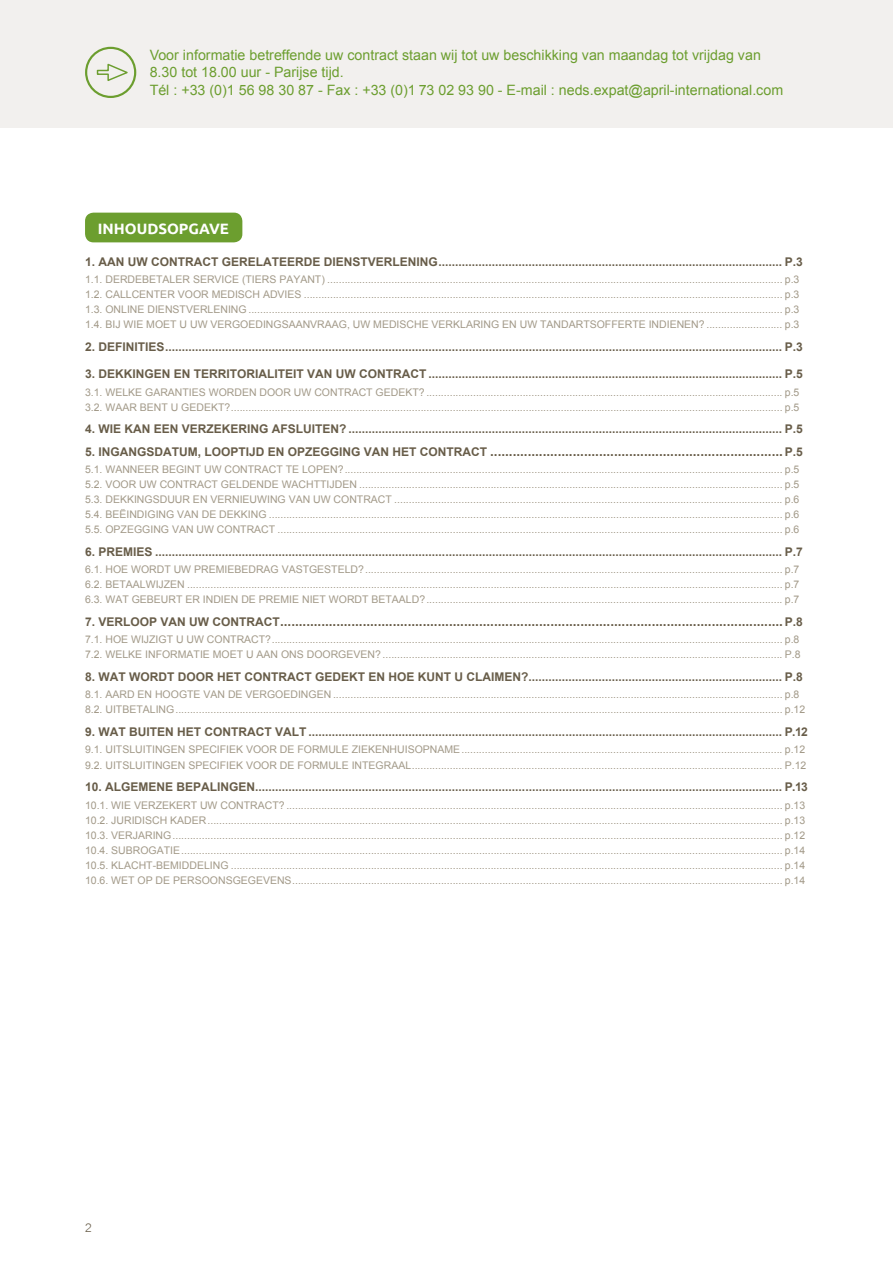
<style>
.page{position:relative;width:893px;height:1263px;background:#fff}
.page>*{position:absolute;margin:0;border:0;box-sizing:border-box;transform-origin:0 0}
.t1{font:700 15px "Ubuntu";color:#fff}
.t2{font:14.25px/17.1px "Arial";color:#6c9e2f}
.t3{font:700 13.5px "Arial";color:#685d49}
.t4{font:700 12px "Arial";color:#685d49}
.t5{font:300 12px "Arial";color:#685d49}
.t6{font:10.5px/15px "Arial";color:#a29988}
.s1{font-size:12px}
</style>
<div class="page">
<div style="left:0;top:0;width:893px;height:128px;background:#f2f0ee"></div>
<svg style="left:96px;top:63px;width:32px;height:18px"></svg>
<div style="left:85px;top:47px;width:51px;height:51px;border:2px solid #6c9e2f;border-radius:50%"></div>
<div style="left:85px;top:213px;width:157px;height:29px;background:#6c9e2f;border-radius:9px"></div>
<h2 class="t2" style="left:150px;top:47px;width:635px">VOOR INFORMATIE BETREFFENDE UW CONTRACT STAAN WIJ TOT UW BESCHIKKING VAN MAANDAG TOT VRIJDAG VAN<br>8.30 TOT 18.00 UUR - PARIJSE TIJD.<br>TÉL : +33 (0)1 56 98 30 87 - FAX : +33 (0)1 73 02 93 90 - E-MAIL : NEDS.EXPAT@APRIL-INTERNATIONAL.COM</h2>
<h1 class="t1" style="left:98px;top:219px;width:133px">INHOUDSOPGAVE</h1>
<p class="t4" style="left:85px;top:254px;width:719px">1. AAN UW CONTRACT GERELATEERDE DIENSTVERLENING....................................................................................................... P.3</p>
<p class="t6" style="left:85px;top:272px;width:716px">1.1. DERDEBETALER SERVICE (TIERS PAYANT) ............................................................................................................................................................ P.3<br>1.2. CALLC</p>
<p class="t6" style="left:85px;top:287px;width:716px;text-indent:54px">ENTER VOOR MEDISCH ADVIES .................................................................................................................................................................... P.3<br>1.3. ONLINE DIENSTVE</p>
<p class="t6" style="left:85px;top:302px;width:716px;text-indent:115px">RLENING ....................................................................................................................................................................................... P.3<br>1.4. BIJ WI E MOET U UW VERGOEDINGSAAN</p>
<p class="t6" style="left:310px;top:317px;width:16px">VRAAG</p>
<p class="t6" style="left:347px;top:317px;width:121px">, UW MEDISCHE VERKLARING</p>
<p class="t6" style="left:502px;top:317px;width:299px">EN UW TANDARTSOFFERTE INDIENEN? .......................... P.3</p>
<p class="t4" style="left:85px;top:339px;width:719px">2. DEFINITIES......................................................................................................................................................................................... P.3</p>
<p class="t4" style="left:85px;top:366px;width:56px">3. DEKKINGEN</p>
<p class="t4" style="left:174px;top:366px;width:631px">EN TERRITORIALITEIT VAN UW CONTRACT .......................................................................................................... P.5</p>
<p class="t6" style="left:85px;top:384px;width:184px">3.1. WELKE GARANTIES WORDEN DOO</p>
<p class="t6" style="left:283px;top:384px;width:109px">R UW CONTRACT GEDEKT</p>
<p class="t6" style="left:419px;top:384px;width:382px">? .......................................................................................................................... P.5</p>
<p class="t6" style="left:85px;top:399px;width:113px">3.2. WAAR BENT U GEDEKT</p>
<p class="t6" style="left:224px;top:399px;width:576px">?............................................................................................................................................................................................. P.5</p>
<p class="t4" style="left:85px;top:421px;width:719px">4. WIE KAN EEN VERZEKERING AFSLUITEN? .................................................................................................................................. P.5</p>
<p class="t4" style="left:85px;top:444px;width:129px">5. INGANGSDATUM, LOO</p>
<p class="t3" style="left:230px;top:442px;width:574px"><span class="s1">PTIJD EN OPZEGGING VAN HET CONTRACT</span> .............................................................................. <span class="s1">P.5</span></p>
<p class="t6" style="left:85px;top:462px;width:231px">5.1. WANNEER BEGINT UW CONTRACT TE LOPE</p>
<p class="t6" style="left:330px;top:462px;width:471px">N?...................................................................................................................................................... P.5</p>
<p class="t6" style="left:85px;top:477px;width:113px">5.2. VOOR UW CONTRAC</p>
<p class="t6" style="left:212px;top:477px;width:589px">T GELDENDE WACHTTIJDEN ................................................................................................................................................. P.5</p>
<p class="t6" style="left:85px;top:492px;width:36px">5.3. DEKK</p>
<p class="t6" style="left:134px;top:492px;width:34px">INGSDUU</p>
<p class="t6" style="left:182px;top:492px;width:69px">R EN VERNIEUW</p>
<p class="t6" style="left:267px;top:492px;width:534px">ING VAN UW CONTRACT ..................................................................................................................................... P.6</p>
<p class="t6" style="left:85px;top:507px;width:143px">5.4. BEËINDIGING VAN DE DEKK</p>
<p class="t6" style="left:85px;top:507px;width:716px;text-align:right">ING ................................................................................................................................................................................ P.6<br>5.5. OPZEGGING VAN UW CONTRACT ............................................................................................................................................................................. P.6</p>
<p class="t4" style="left:85px;top:544px;width:719px">6. PREMIES ............................................................................................................................................................................................ P.7</p>
<p class="t6" style="left:85px;top:562px;width:716px">6.1. HOE WORDT UW PREMIEBEDRAG VASTGESTELD?............................................................................................................................................... P.7<br>6.2. BET</p>
<p class="t6" style="left:85px;top:577px;width:716px;text-align:right">AALWIJZEN ............................................................................................................................................................................................................ P.7<br>6.3. WAT GEBEURT ER INDIEN DE PREMIE NIET WORDT BETAALD?.......................................................................................................................... P.7</p>
<p class="t4" style="left:85px;top:614px;width:23px">7. VERLOO</p>
<p class="t4" style="left:149px;top:614px;width:73px">P VAN UW CONTR</p>
<p class="t3" style="left:255px;top:612px;width:549px"><span class="s1">ACT</span>......................................................................................................................................<span class="s1">P.8</span></p>
<p class="t6" style="left:85px;top:632px;width:160px">7.1. HOE WIJZIGT U UW CONTRAC</p>
<p class="t6" style="left:85px;top:632px;width:716px;text-indent:174px">T?............................................................................................................................................................................... P.8<br>7.2. WELKE IN FORMATI E MOET U AAN</p>
<p class="t6" style="left:281px;top:647px;width:521px">ONS DOORGEVEN? ......................................................................................................................................... P.8</p>
<p class="t4" style="left:85px;top:669px;width:719px">8. WAT WORDT DOOR HET CONTRACT GEDEKT EN HOE KUNT U CLAIMEN?............................................................................ P.8</p>
<p class="t6" style="left:85px;top:687px;width:79px">8.1. AARD EN HOO</p>
<p class="t6" style="left:179px;top:687px;width:105px">GTE VAN DE VE RGOED</p>
<p class="t6" style="left:85px;top:687px;width:722px;text-indent:213px">INGEN .......................................................................................................................................................... P.8<br>8.2. UITBETALING................................................................................................................................................................................................................ P.12</p>
<p class="t4" style="left:85px;top:724px;width:724px">9. WAT BUITEN HET CONTRACT VALT .............................................................................................................................................. P.12</p>
<p class="t6" style="left:85px;top:742px;width:722px">9.1. UITSLUITINGEN SPECIFIEK VOOR DE FORMULE ZIEKENHUISOPNAME.............................................................................................................. P.12<br>9.2. UITSLUITINGEN SPECI FI EK VOOR DE FORMULE INTEGRAAL</p>
<p class="t6" style="left:412px;top:757px;width:396px">............................................................................................................................... P.12</p>
<p class="t4" style="left:85px;top:779px;width:724px">10. ALGEMENE BEPALINGEN.............................................................................................................................................................. P.13</p>
<p class="t6" style="left:85px;top:797px;width:85px">10.1. WIE VERZEKE</p>
<p class="t6" style="left:85px;top:797px;width:722px;text-align:justify;text-indent:98px">RT UW CONTRACT? .......................................................................................................................................................................... P.13<br>10.2. JURIDISCH KADER..................................................................................................................................................................................................... P.13<br>10.3. VERJARING................................................................................................................................................................................................................. P.12<br>10.4. SUBROGATIE .............................................................................................................................................................................................................. P.14<br>10.5. KLAC</p>
<p class="t6" style="left:139px;top:857px;width:73px">HT-BEMI DDELING</p>
<p class="t6" style="left:85px;top:857px;width:722px;text-indent:146px">............................................................................................................................................................................................. P.14<br>10.6. WET OP DE PERSOONSGEGEVE</p>
<p class="t6" style="left:277px;top:872px;width:530px">NS........................................................................................................................................................................ P.14</p>
<p class="t5" style="left:85px;top:1221px;width:8px">2</p>
</div>
